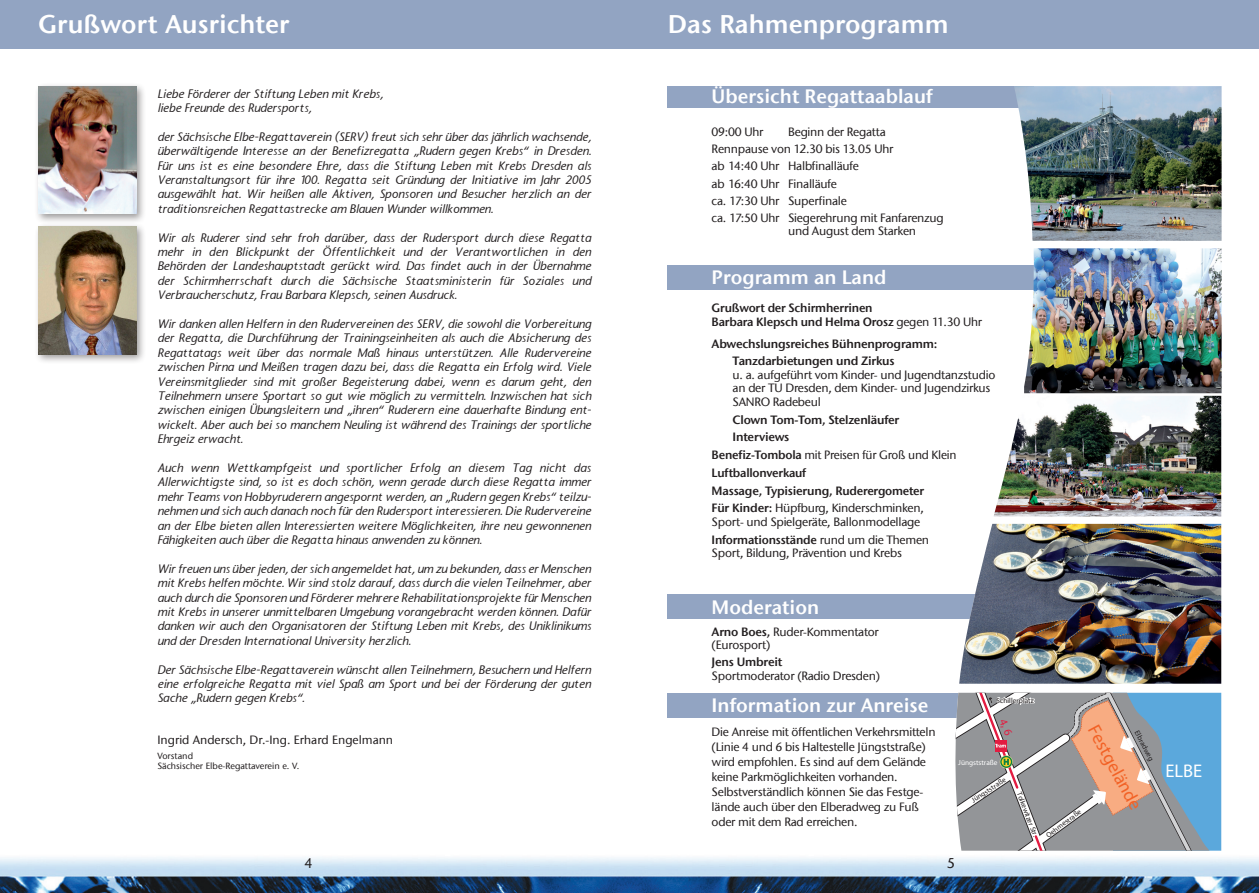
<style>
.page{position:relative;width:1259px;height:893px;background:#fff}
.page>*{position:absolute;margin:0;border:0;box-sizing:border-box;transform-origin:0 0}
.t1{font:25.5px "ITC Stone Sans Com Semi";color:#fff}
.t2{font:19.35px "ITC Stone Sans Com Semi";color:#fff}
.t3{font:300 condensed 18.45px "Frutiger LT";color:#f26226}
.t4{font:300 condensed 18.45px "Frutiger LT";color:#fff}
.t5{font:500 13.5px "Stone Sans";color:#231f20}
.t6{font:italic 500 12px/14.4px "Stone Sans";color:#231f20;text-align:justify}
.t7{font:500 12px/15px "ITC Stone Sans Com";letter-spacing:-.02em;color:#231f20}
.t8{font:12px/17.7px "ITC Stone Sans Com Semi";letter-spacing:-.02em;color:#231f20}
.t9{font:500 12px "ITC Stone Sans Com";color:#231f20}
.t10{font:500 9px/10.5px "ITC Stone Sans Com";color:#231f20}
.t11{font:condensed 7.35px "Frutiger LT";color:#231f20}
.t12{font:700 condensed 7.35px "Frutiger LT";color:#231f20}
.t13{font:700 condensed 7.35px "Frutiger LT";color:#fff}
.s1{font-family:"ITC Stone Sans Com";font-weight:500}
.s2{font-family:"ITC Stone Sans Com Semi";font-weight:400}
</style>
<div class="page">
<div style="left:0;top:0;width:1259px;height:49px;background:#92a4c2"></div>
<img style="left:0;top:846px;width:1259px;height:47px">
<div style="left:34px;top:82px;width:112px;height:142px;background:#231f20;opacity:.45"></div>
<img style="left:38px;top:86px;width:98px;height:128px">
<div style="left:34px;top:222px;width:112px;height:142px;background:#231f20;opacity:.45"></div>
<img style="left:38px;top:226px;width:98px;height:128px">
<div style="left:667px;top:86px;width:366px;height:21px;background:#92a4c2"></div>
<div style="left:667px;top:265px;width:374px;height:25px;background:#92a4c2"></div>
<div style="left:667px;top:594px;width:317px;height:25px;background:#92a4c2"></div>
<div style="left:667px;top:693px;width:298px;height:25px;background:#92a4c2"></div>
<img style="left:1014px;top:86px;width:207px;height:155px">
<img style="left:994px;top:396px;width:227px;height:120px">
<img style="left:1024px;top:248px;width:197px;height:145px">
<img style="left:951px;top:524px;width:270px;height:327px">
<h1 class="t1" style="left:38px;top:9px;width:252px">Grußwort Ausrichter</h1>
<h1 class="t1" style="left:668px;top:9px;width:282px">Das Rahmenprogramm</h1>
<p class="t6" style="left:157px;top:86px;width:227px">Liebe Förderer der Stiftung Leben mit Krebs, liebe Freunde des Rudersports,</p>
<p class="t6" style="left:157px;top:129px;width:435px">der Sächsische Elbe-Regattaverein (SERV) freut sich sehr über das jährlich wachsende, überwältigende Interesse an der Benefizregatta „Rudern gegen Krebs“ in Dresden.<br>Für uns ist es eine besondere Ehre, dass die Stiftung Leben mit Krebs Dresden als Veranstaltungsort für ihre 100. Regatta seit Gründung der Initiative im Jahr 2005 ausgewählt hat. Wir heißen alle Aktiven, Sponsoren und Besucher herzlich an der traditionsreichen Regattastrecke am Blauen Wunder willkommen.</p>
<p class="t6" style="left:157px;top:230px;width:435px">Wir als Ruderer sind sehr froh darüber, dass der Rudersport durch diese Regatta mehr in den Blickpunkt der Öffentlichkeit und der Verantwortlichen in den Behörden der Landeshauptstadt gerückt wird. Das findet auch in der Übernahme der Schirmherrschaft durch die Sächsische Staatsministerin für Soziales und Verbraucherschutz, Frau Barbara Klepsch, seinen Ausdruck.</p>
<p class="t6" style="left:157px;top:317px;width:435px">Wir danken allen Helfern in den Rudervereinen des SERV, die sowohl die Vorbereitung der Regatta, die Durchführung der Trainingseinheiten als auch die Absicherung des Regattatags weit über das normale Maß hinaus unterstützen. Alle Rudervereine zwischen Pirna und Meißen tragen dazu bei, dass die Regatta ein Erfolg wird. Viele Vereinsmitglieder sind mit großer Begeisterung dabei, wenn es darum geht, den Teilnehmern unsere Sportart so gut wie möglich zu vermitteln. Inzwischen hat sich zwischen einigen Übungsleitern und „ihren“ Ruderern eine dauerhafte Bindung ent&shy;wickelt. Aber auch bei so manchem Neuling ist während des Trainings der sportliche Ehrgeiz erwacht.</p>
<p class="t6" style="left:157px;top:461px;width:435px">Auch wenn Wettkampfgeist und sportlicher Erfolg an diesem Tag nicht das Allerwichtigste sind, so ist es doch schön, wenn gerade durch diese Regatta immer mehr Teams von Hobbyruderern angespornt werden, an „Rudern gegen Krebs“ teilzu&shy;nehmen und sich auch danach noch für den Rudersport interessieren. Die Rudervereine an der Elbe bieten allen Interessierten weitere Möglichkeiten, ihre neu gewonnenen Fähigkeiten auch über die Regatta hinaus anwenden zu können.</p>
<p class="t6" style="left:157px;top:561px;width:435px">Wir freuen uns über jeden, der sich angemeldet hat, um zu bekunden, dass er Menschen mit Krebs helfen möchte. Wir sind stolz darauf, dass durch die vielen Teilnehmer, aber auch durch die Sponsoren und Förderer mehrere Rehabilitationsprojekte für Menschen mit Krebs in unserer unmittelbaren Umgebung vorangebracht werden können. Dafür danken wir auch den Organisatoren der Stiftung Leben mit Krebs, des Uniklinikums und der Dresden International University herzlich.</p>
<p class="t6" style="left:157px;top:662px;width:435px">Der Sächsische Elbe-Regattaverein wünscht allen Teilnehmern, Besuchern und Helfern eine erfolgreiche Regatta mit viel Spaß am Sport und bei der Förderung der guten Sache „Rudern gegen Krebs“.</p>
<p class="t9" style="left:157px;top:733px;width:237px">Ingrid Andersch, Dr.-Ing. Erhard Engelmann</p>
<p class="t10" style="left:157px;top:750px;width:144px">Vorstand<br>Sächsischer Elbe-Regattaverein e. V.</p>
<h2 class="t2" style="left:711px;top:85px;width:222px">Übersicht Regattaablauf</h2>
<p class="t7" style="left:711px;top:125px;width:53px">09:00 Uhr</p>
<p class="t7" style="left:711px;top:124px;width:234px;line-height:17.1px;text-indent:76px">Beginn der Regatta<br>Rennpause von 12.30 bis 13.05 Uhr<br>ab 14:40 Uhr Halbfinalläufe<br>ab 16:40 Uhr Finalläufe<br>ca. 17:30 Uhr Superfinale<br>ca. 17:50 Uhr Siegerehrung mit Fanfarenzug</p>
<p class="t7" style="left:788px;top:224px;width:129px">und August dem Starken</p>
<h2 class="t2" style="left:711px;top:265px;width:176px">Programm an Land</h2>
<p class="t8" style="left:711px;top:301px;width:272px;line-height:13.5px">Grußwort der Schirmherrinen<br>Barbara Klepsch und Helma Orosz <span class="s1">gegen 11.30 Uhr</span></p>
<p class="t8" style="left:732px;top:334px;width:206px;text-indent:-21px">Abwechslungsreiches Bühnenprogramm:<br>Tanzdarbietungen und Zirkus</p>
<p class="t7" style="left:732px;top:368px;width:264px;line-height:13.5px">u. a. aufgeführt vom Kinder- und Jugendtanzstudio an der TU Dresden, dem Kinder- und Jugendzirkus<br>SANRO Radebeul</p>
<p class="t8" style="left:732px;top:410px;width:168px">Clown Tom-Tom, Stelzenläufer<br>Interviews</p>
<p class="t7" style="left:711px;top:447px;width:246px"><span class="s2">Benefiz-Tombola</span> mit Preisen für Groß und Klein</p>
<p class="t8" style="left:711px;top:464px;width:214px">Luftballonverkauf<br>Massage, Typisierung, Ruderergometer</p>
<p class="t7" style="left:711px;top:501px;width:214px;line-height:13.5px"><span class="s2">Für Kinder:</span> Hüpfburg, Kinderschminken,<br>Sport- und Spielgeräte, Ballonmodellage</p>
<p class="t8" style="left:711px;top:530px;width:219px">Informationsstände <span class="s1">rund um die Themen</span></p>
<p class="t7" style="left:711px;top:545px;width:192px">Sport, Bildung, Prävention und Krebs</p>
<h2 class="t2" style="left:711px;top:595px;width:109px">Moderation</h2>
<p class="t7" style="left:711px;top:625px;width:169px;line-height:13.5px"><span class="s2">Arno Boes,</span> Ruder-Kommentator (Eurosport)</p>
<p class="t8" style="left:711px;top:653px;width:72px">Jens Umbreit</p>
<p class="t7" style="left:711px;top:668px;width:170px">Sportmoderator (Radio Dresden)</p>
<h2 class="t2" style="left:711px;top:693px;width:218px">Information zur Anreise</h2>
<p class="t12" style="left:996px;top:696px;width:39px">Schillerplatz</p>
<p class="t7" style="left:711px;top:725px;width:225px">Die Anreise mit öffentlichen Verkehrsmitteln (Linie 4 und 6 bis Haltestelle Jüngststraße) wird empfohlen. Es sind auf dem Gelände keine Parkmöglichkeiten vorhanden.<br>Selbstverständlich können Sie das Festge&shy;lände auch über den Elberadweg zu Fuß oder mit dem Rad erreichen.</p>
<p class="t13" style="left:958px;top:758px;width:41px">Jüngststraße</p>
<p class="t11" style="left:969px;top:797px;width:41px;rotate:-33deg">Jüngststraße</p>
<p class="t11" style="left:1023px;top:791px;width:48px;rotate:69deg">Tolkewitzer Str.</p>
<p class="t5" style="left:304px;top:855px;width:10px">4</p>
<p class="t5" style="left:946px;top:855px;width:9px">5</p>
<h3 class="t3" style="left:1103px;top:720px;width:95px;rotate:62deg">Festgelände</h3>
<p class="t11" style="left:1141px;top:729px;width:34px;rotate:63deg">Elbradweg</p>
<p class="t11" style="left:1044px;top:832px;width:43px;rotate:-37deg">Oehmestraße</p>
<h3 class="t4" style="left:1165px;top:759px;width:38px">ELBE</h3>
</div>
